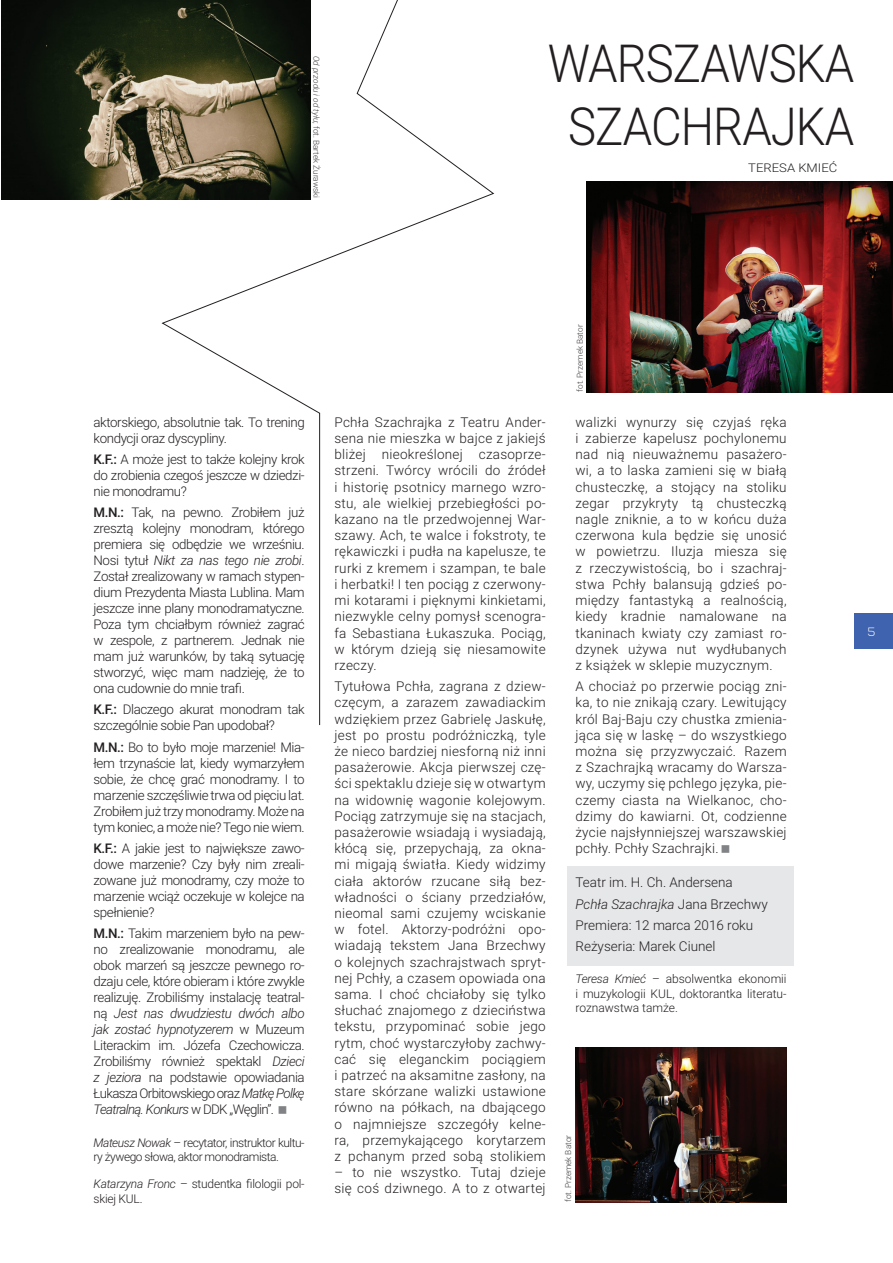
<style>
.page{position:relative;width:893px;height:1263px;background:#fff}
.page>*{position:absolute;margin:0;border:0;box-sizing:border-box;transform-origin:0 0}
.t1{font:300 52.5px/63px "Roboto";letter-spacing:-.02em;color:#231f20;text-align:center;scale:.9 1}
.t2{font:300 13.5px/16.2px "Roboto";letter-spacing:.02em;color:#231f20;text-align:justify}
.t3{font:300 13.5px/21.3px "Roboto";color:#231f20}
.t4{font:300 13.35px/16px "Roboto";letter-spacing:-.03em;color:#231f20;text-align:justify}
.t5{font:300 12px/14.4px "Roboto";letter-spacing:-.02em;color:#231f20}
.t6{font:300 12px/14.4px "Roboto";letter-spacing:-.04em;color:#231f20}
.t7{font:300 12px "Roboto";color:#231f20;scale:1.09 1}
.t8{font:300 12px "Nexa";color:#fff}
.t9{font:300 8.25px "Roboto";color:#3e3e3f}
.s1{font-style:italic}
.s2{font-weight:500}
</style>
<div class="page">
<div style="left:854px;top:614px;width:39px;height:35px;background:#3f63af"></div>
<div style="left:567px;top:866px;width:227px;height:99px;background:#e6e7e9"></div>
<img style="left:587px;top:182px;width:306px;height:211px">
<img style="left:1px;top:0;width:160px;height:199px">
<img style="left:575px;top:1047px;width:212px;height:156px">
<svg style="left:161px;top:0;width:334px;height:726px"></svg>
<p class="t9" style="left:322px;top:56px;width:143px;rotate:90deg"><span class="s1">Od przodu i od tyłu</span>; fot. Bartek Żurawski</p>
<h1 class="t1" style="left:548px;top:30px;width:342px">WARSZAWSKA<br>SZACHRAJKA</h1>
<p class="t7" style="left:748px;top:159px;width:83px">TERESA KMIEĆ</p>
<p class="t4" style="left:94px;top:413px;width:213px">aktorskiego, absolutnie tak. To trening kondycji oraz dyscypliny.</p>
<p class="t4" style="left:94px;top:451px;width:213px"><span class="s2">K.F.:</span> A może jest to także kolejny krok do zrobienia czegoś jeszcze w dziedzi&shy;nie monodramu?</p>
<p class="t4" style="left:94px;top:504px;width:213px"><span class="s2">M.N.:</span> Tak, na pewno. Zrobiłem już zresztą kolejny monodram, którego premiera się odbędzie we wrześniu.<br>Nosi tytuł <span class="s1">Nikt za nas tego nie zrobi</span>.<br>Został zrealizowany w ramach stypen&shy;dium Prezydenta Miasta Lublina. Mam jeszcze inne plany monodramatyczne.<br>Poza tym chciałbym również zagrać w zespole, z partnerem. Jednak nie mam już warunków, by taką sytuację stworzyć, więc mam nadzieję, że to ona cudownie do mnie trafi.</p>
<p class="t4" style="left:94px;top:701px;width:213px"><span class="s2">K.F.:</span> Dlaczego akurat monodram tak szczególnie sobie Pan upodobał?</p>
<p class="t4" style="left:94px;top:738px;width:213px"><span class="s2">M.N.:</span> Bo to było moje marzenie! Mia&shy;łem trzynaście lat, kiedy wymarzyłem sobie, że chcę grać monodramy. I to marzenie szczęśliwie trwa od pięciu lat.<br>Zrobiłem już trzy monodramy. Może na tym koniec, a może nie? Tego nie wiem.</p>
<p class="t4" style="left:94px;top:839px;width:213px"><span class="s2">K.F.:</span> A jakie jest to największe zawo&shy;dowe marzenie? Czy były nim zreali&shy;zowane już monodramy, czy może to marzenie wciąż oczekuje w kolejce na spełnienie?</p>
<p class="t4" style="left:94px;top:925px;width:213px"><span class="s2">M.N.:</span> Takim marzeniem było na pew&shy;no zrealizowanie monodramu, ale obok marzeń są jeszcze pewnego ro&shy;dzaju cele, które obieram i które zwykle realizuję. Zrobiliśmy instalację teatral&shy;ną <span class="s1">Jest nas dwudziestu dwóch albo jak zostać hypnotyzerem</span> w Muzeum Literackim im. Józefa Czechowicza.<br>Zrobiliśmy również spektakl <span class="s1">Dzieci z jeziora</span> na podstawie opowiadania Łukasza Orbitowskiego oraz <span class="s1">Matkę Polkę Teatralną. Konkurs</span> w DDK „Węglin”.</p>
<p class="t6" style="left:94px;top:1135px;width:213px"><span class="s1">Mateusz Nowak</span> – recytator, instruktor kultu&shy;ry żywego słowa, aktor monodramista.</p>
<p class="t5" style="left:94px;top:1176px;width:213px"><span class="s1">Katarzyna Fronc</span> – studentka filologii pol&shy;skiej KUL.</p>
<p class="t2" style="left:334px;top:413px;width:213px">Pchła Szachrajka z Teatru Ander&shy;sena nie mieszka w bajce z jakiejś bliżej nieokreślonej czasoprze&shy;strzeni. Twórcy wrócili do źródeł i historię psotnicy marnego wzro&shy;stu, ale wielkiej przebiegłości po&shy;kazano na tle przedwojennej War&shy;szawy. Ach, te walce i fokstroty, te rękawiczki i pudła na kapelusze, te rurki z kremem i szampan, te bale i herbatki! I ten pociąg z czerwony&shy;mi kotarami i pięknymi kinkietami, niezwykle celny pomysł scenogra&shy;fa Sebastiana Łukaszuka. Pociąg, w którym dzieją się niesamowite rzeczy.</p>
<p class="t2" style="left:334px;top:678px;width:213px">Tytułowa Pchła, zagrana z dziew&shy;częcym, a zarazem zawadiackim wdziękiem przez Gabrielę Jaskułę, jest po prostu podróżniczką, tyle że nieco bardziej niesforną niż inni pasażerowie. Akcja pierwszej czę&shy;ści spektaklu dzieje się w otwartym na widownię wagonie kolejowym.<br>Pociąg zatrzymuje się na stacjach, pasażerowie wsiadają i wysiadają, kłócą się, przepychają, za okna&shy;mi migają światła. Kiedy widzimy ciała aktorów rzucane siłą bez&shy;władności o ściany przedziałów, nieomal sami czujemy wciskanie w fotel. Aktorzy-podróżni opo&shy;wiadają tekstem Jana Brzechwy o kolejnych szachrajstwach spryt&shy;nej Pchły, a czasem opowiada ona sama. I choć chciałoby się tylko słuchać znajomego z dzieciństwa tekstu, przypominać sobie jego rytm, choć wystarczyłoby zachwy&shy;cać się eleganckim pociągiem i patrzeć na aksamitne zasłony, na stare skórzane walizki ustawione równo na półkach, na dbającego o najmniejsze szczegóły kelne&shy;ra, przemykającego korytarzem z pchanym przed sobą stolikiem</p>
<p class="t2" style="left:334px;top:1164px;width:213px">– to nie wszystko. Tutaj dzieje się coś dziwnego. A to z otwartej</p>
<p class="t9" style="left:574px;top:392px;width:69px;rotate:-90deg">fot. Przemek Bator</p>
<p class="t2" style="left:575px;top:413px;width:213px">walizki wynurzy się czyjaś ręka i zabierze kapelusz pochylonemu nad nią nieuważnemu pasażero&shy;wi, a to laska zamieni się w białą chusteczkę, a stojący na stoliku zegar przykryty tą chusteczką nagle zniknie, a to w końcu duża czerwona kula będzie się unosić w powietrzu. Iluzja miesza się z rzeczywistością, bo i szachraj&shy;stwa Pchły balansują gdzieś po&shy;między fantastyką a realnością, kiedy kradnie namalowane na tkaninach kwiaty czy zamiast ro&shy;dzynek używa nut wydłubanych z książek w sklepie muzycznym.</p>
<p class="t2" style="left:575px;top:678px;width:213px">A chociaż po przerwie pociąg zni&shy;ka, to nie znikają czary. Lewitujący król Baj-Baju czy chustka zmienia&shy;jąca się w laskę – do wszystkiego można się przyzwyczaić. Razem z Szachrajką wracamy do Warsza&shy;wy, uczymy się pchlego języka, pie&shy;czemy ciasta na Wielkanoc, cho&shy;dzimy do kawiarni. Ot, codzienne życie najsłynniejszej warszawskiej pchły. Pchły Szachrajki.</p>
<p class="t3" style="left:575px;top:871px;width:194px">Teatr im. H. Ch. Andersena<br><span class="s1">Pchła Szachrajka</span> Jana Brzechwy<br>Premiera: 12 marca 2016 roku<br>Reżyseria: Marek Ciunel</p>
<p class="t5" style="left:575px;top:971px;width:213px;text-align:justify"><span class="s1">Teresa Kmieć</span> – absolwentka ekonomii i muzykologii KUL, doktorantka literatu&shy;roznawstwa tamże.</p>
<p class="t9" style="left:562px;top:1202px;width:69px;rotate:-90deg">fot. Przemek Bator</p>
<p class="t8" style="left:868px;top:625px;width:9px">5</p>
</div>
